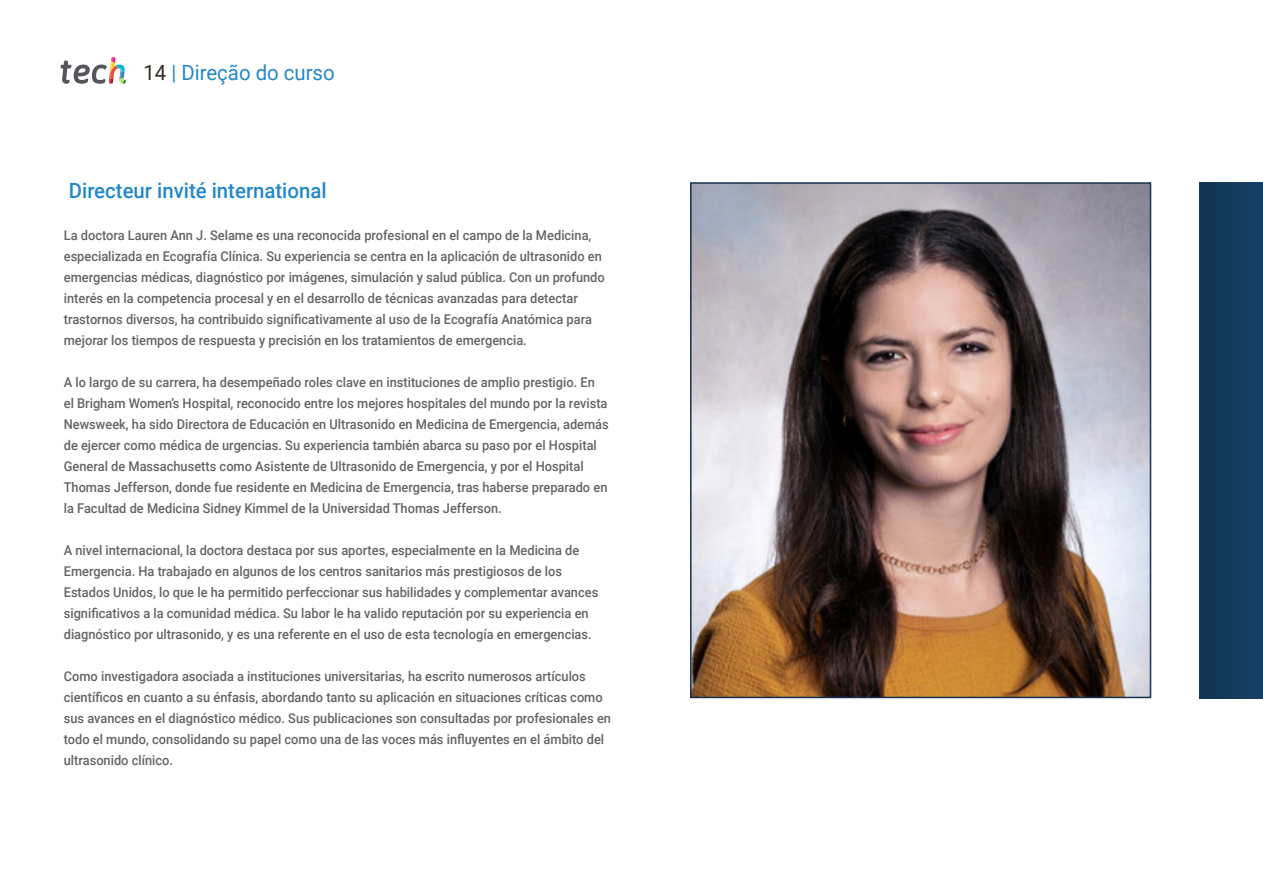
<style>
.page{position:relative;width:1263px;height:893px;background:#fff}
.page>*{position:absolute;margin:0;border:0;box-sizing:border-box;transform-origin:0 0}
.t1{font:500 21px "Roboto";color:#2488c9}
.t2{font:21px "Roboto";color:#2488c9}
.t3{font:500 13.5px/21px "Roboto";color:#656565;scale:.95 1}
.s1{color:#312e20}
</style>
<div class="page">
<img style="left:693px;top:185px;width:455px;height:510px">
<div style="left:690px;top:182px;width:461px;height:516px;border:2px solid #17304f"></div>
<div style="left:1199px;top:182px;width:64px;height:516px;background:#14395b"></div>
<svg style="left:61px;top:57px;width:65px;height:27px"></svg>
<h1 class="t2" style="left:144px;top:57px;width:193px"><span class="s1">14</span> | Direção do curso</h1>
<h1 class="t1" style="left:69px;top:176px;width:259px">Directeur invité international</h1>
<p class="t3" style="left:64px;top:224px;width:571px">La doctora Lauren Ann J. Selame es una reconocida profesional en el campo de la Medicina, especializada en Ecografía Clínica. Su experiencia se centra en la aplicación de ultrasonido en emergencias médicas, diagnóstico por imágenes, simulación y salud pública. Con un profundo interés en la competencia procesal y en el desarrollo de técnicas avanzadas para detectar trastornos diversos, ha contribuido significativamente al uso de la Ecografía Anatómica para mejorar los tiempos de respuesta y precisión en los tratamientos de emergencia.</p>
<p class="t3" style="left:64px;top:371px;width:575px">A lo largo de su carrera, ha desempeñado roles clave en instituciones de amplio prestigio. En<br>el Brigham Women’s Hospital, reconocido entre los mejores hospitales del mundo por la revista Newsweek, ha sido Directora de Educación en Ultrasonido en Medicina de Emergencia, además de ejercer como médica de urgencias. Su experiencia también abarca su paso por el Hospital General de Massachusetts como Asistente de Ultrasonido de Emergencia, y por el Hospital Thomas Jefferson, donde fue residente en Medicina de Emergencia, tras haberse preparado en la Facultad de Medicina Sidney Kimmel de la Universidad Thomas Jefferson.</p>
<p class="t3" style="left:64px;top:539px;width:564px">A nivel internacional, la doctora destaca por sus aportes, especialmente en la Medicina de Emergencia. Ha trabajado en algunos de los centros sanitarios más prestigiosos de los Estados Unidos, lo que le ha permitido perfeccionar sus habilidades y complementar avances significativos a la comunidad médica. Su labor le ha valido reputación por su experiencia en diagnóstico por ultrasonido, y es una referente en el uso de esta tecnología en emergencias.</p>
<p class="t3" style="left:64px;top:665px;width:577px">Como investigadora asociada a instituciones universitarias, ha escrito numerosos artículos científicos en cuanto a su énfasis, abordando tanto su aplicación en situaciones críticas como sus avances en el diagnóstico médico. Sus publicaciones son consultadas por profesionales en todo el mundo, consolidando su papel como una de las voces más influyentes en el ámbito del ultrasonido clínico.</p>
</div>
